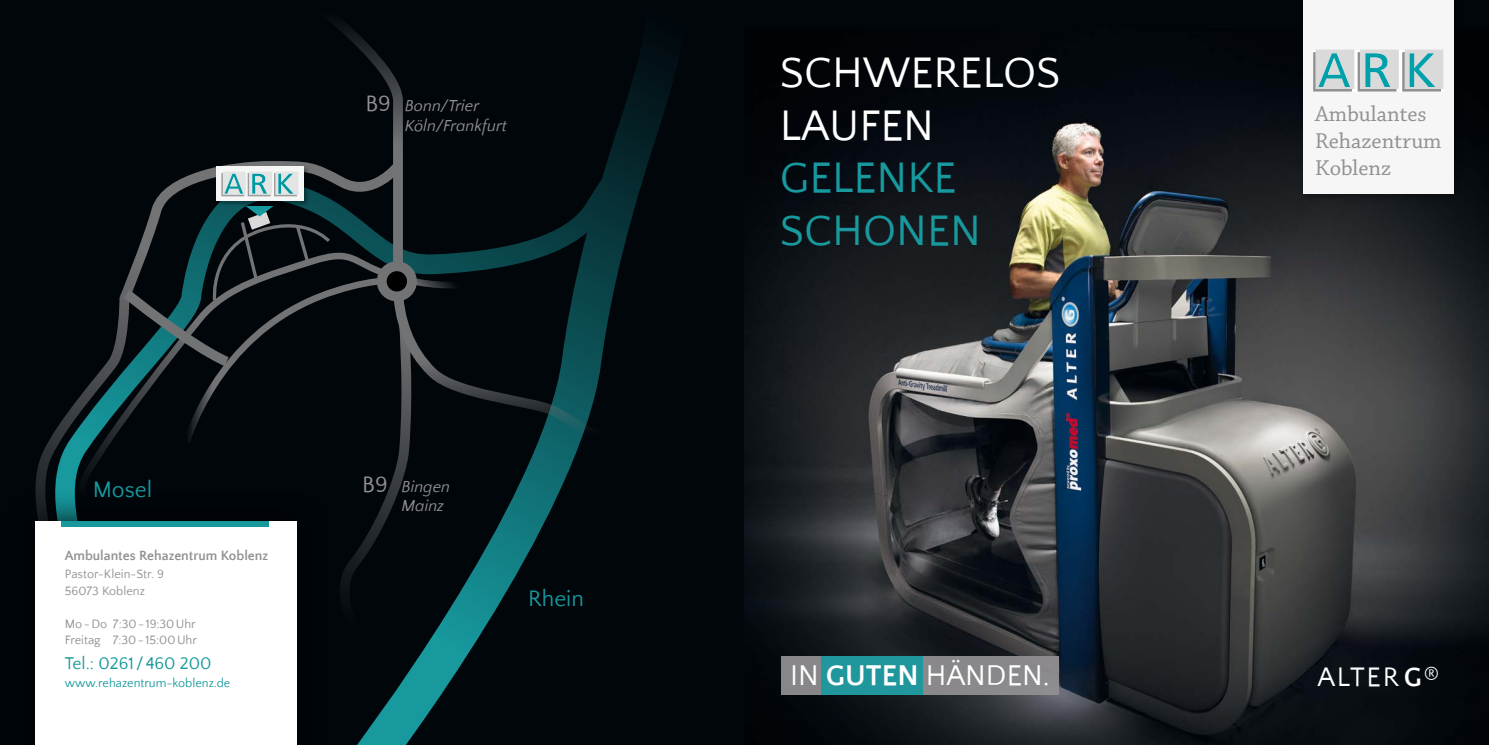
<style>
.page{position:relative;width:1489px;height:745px;background:#fff}
.page>*{position:absolute;margin:0;border:0;box-sizing:border-box;transform-origin:0 0}
.t1{font:43.88px/52.6px "Quattrocento Sans";color:#fff}
.t2{font:43.88px/52.6px "Quattrocento Sans";color:#18999e}
.t3{font:29.38px "Quattrocento Sans";color:#fff}
.t4{font:27.5px "Quattrocento Sans";letter-spacing:.065em;color:#fff}
.t5{font:22.88px "Quattrocento Sans";color:#18999e}
.t6{font:22.62px/27.1px "Chaparral Pro";color:#929093}
.t7{font:17.5px "Quattrocento Sans";color:#17999b}
.t8{font:italic 16.38px/19.6px "Quattrocento Sans";color:#929093}
.t9{font:700 13.75px "Quattrocento Sans";color:#929093}
.t10{font:12.5px/16.2px "Quattrocento Sans";color:#929093}
.t11{font:12.5px "Quattrocento Sans";color:#18999e}
.s1{font-style:normal;font-size:22.88px}
.s2{font-weight:700}
</style>
<div class="page">
<div style="left:0;top:0;width:755px;height:744px;background:#01060b"></div>
<svg style="left:358px;top:56px;width:316px;height:688px"></svg>
<svg style="left:334px;top:24px;width:284px;height:417px"></svg>
<svg style="left:35px;top:153px;width:373px;height:336px"></svg>
<svg style="left:66px;top:248px;width:431px;height:378px"></svg>
<div style="left:216px;top:166px;width:93px;height:40px;background:#000;opacity:.33"></div>
<div style="left:216px;top:166px;width:88px;height:34px;background:#f6f6f6"></div>
<svg style="left:221px;top:172px;width:77px;height:24px;background:#aecfd1"></svg>
<svg style="left:117px;top:206px;width:302px;height:425px"></svg>
<div style="left:382px;top:266px;width:30px;height:30px;background:#000;border-radius:50%"></div>
<div style="left:377px;top:261px;width:40px;height:40px;border:10px solid #727375;border-radius:50%"></div>
<div style="left:3px;top:489px;width:325px;height:255px;background:#000509"></div>
<div style="left:35px;top:521px;width:261px;height:223px;background:#fff"></div>
<div style="left:61px;top:521px;width:208px;height:5px;background:#17999b"></div>
<div style="left:744px;top:0;width:744px;height:744px;background:#01060b"></div>
<img style="left:744px;top:104px;width:744px;height:640px">
<div style="left:1297px;top:0;width:166px;height:204px;background:#000;opacity:.33"></div>
<div style="left:1302px;top:0;width:151px;height:194px;background:#f6f6f6"></div>
<svg style="left:1313px;top:50px;width:130px;height:41px;background:#a8c9cb"></svg>
<div style="left:781px;top:656px;width:277px;height:38px;background:#89888b"></div>
<div style="left:821px;top:656px;width:101px;height:38px;background:#1f979c"></div>
<h3 class="t5" style="left:93px;top:477px;width:61px">Mosel</h3>
<h3 class="t8" style="left:405px;top:97px;width:104px;text-indent:-39px"><span class="s1">B9</span> Bonn/Trier<br>Köln/Frankfurt</h3>
<h3 class="t8" style="left:401px;top:476px;width:50px;text-indent:-39px"><span class="s1">B9</span> Bingen<br>Mainz</h3>
<h1 class="t1" style="left:780px;top:48px;width:282px">SCHWERELOS<br>LAUFEN</h1>
<h1 class="t2" style="left:780px;top:153px;width:202px">GELENKE<br>SCHONEN</h1>
<h3 class="t6" style="left:1314px;top:101px;width:128px">Ambulantes<br>Rehazentrum<br>Koblenz</h3>
<p class="t9" style="left:65px;top:547px;width:205px">Ambulantes Rehazentrum Koblenz</p>
<p class="t10" style="left:65px;top:566px;width:101px">Pastor-Klein-Str. 9<br>56073 Koblenz</p>
<p class="t10" style="left:65px;top:616px;width:133px">Mo-Do 7:30- 19:30Uhr<br>Freitag 7:30- 15:00Uhr</p>
<h3 class="t7" style="left:65px;top:653px;width:148px">Tel.: 0261 /460 200</h3>
<p class="t11" style="left:65px;top:675px;width:167px">www.rehazentrum-koblenz.de</p>
<h3 class="t4" style="left:1317px;top:661px;width:123px">ALTER<span class="s2">G</span><sup>®</sup></h3>
<h3 class="t5" style="left:528px;top:586px;width:57px">Rhein</h3>
<h2 class="t3" style="left:790px;top:660px;width:261px">IN <span class="s2">GUTEN</span> HÄNDEN.</h2>
</div>
